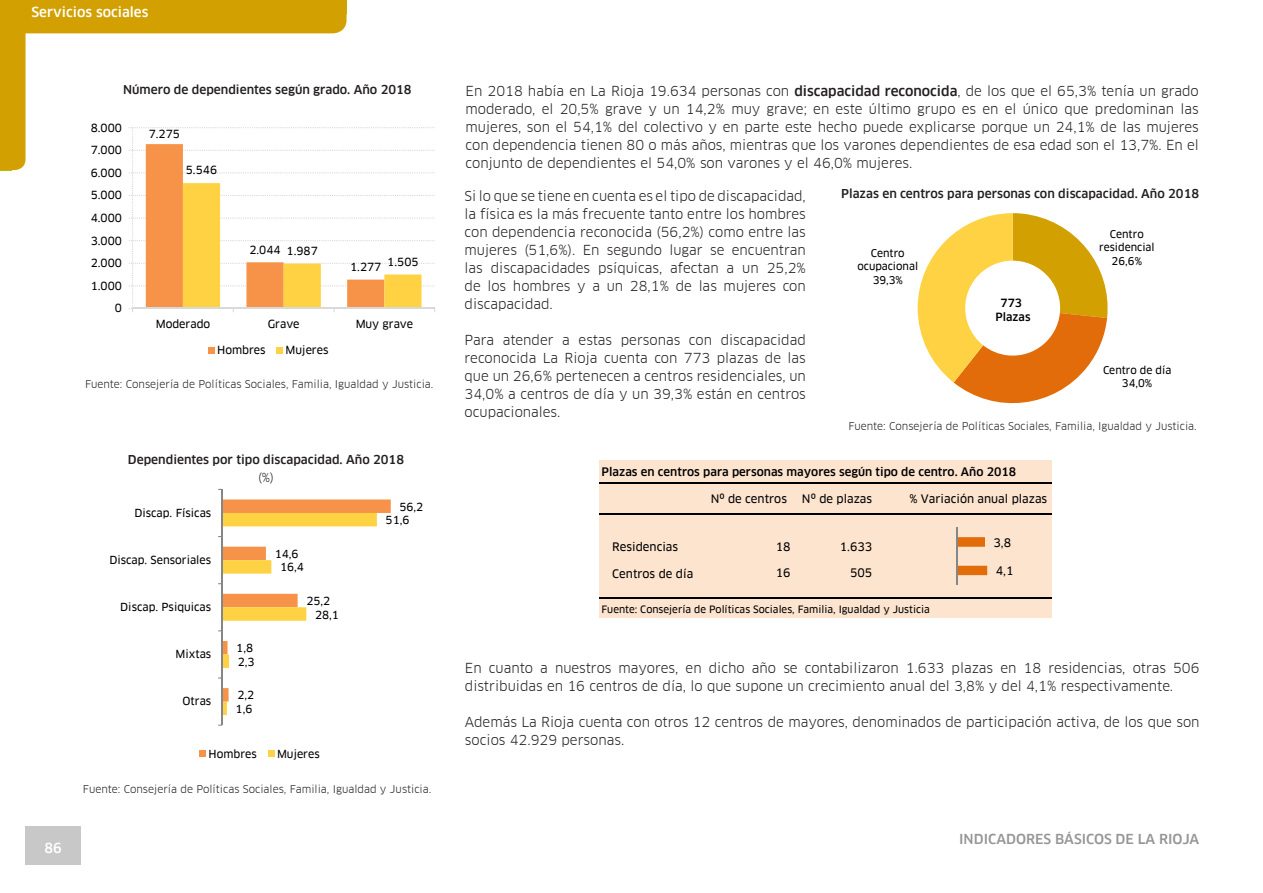
<style>
.page{position:relative;width:1263px;height:893px;background:#fff}
.page>*{position:absolute;margin:0;border:0;box-sizing:border-box;transform-origin:0 0}
.t1{font:13.5px/18px "Clan Offc Pro";color:#231f20;text-align:justify}
.t2{font:500 13.5px "Clan Offc Pro";color:#969696}
.texto_páginas_maestr{font:500 13.5px "Clan Offc Pro";color:#fff}
.titulos_graficos_sim{font:500 12px "Clan Offc Pro";color:#231f20}
.titulos_graficos_sim-2{font:12px "Clan Offc Pro";color:#231f20}
.t3{font:11.4px "Clan Offc Pro News";color:#000}
.t4{font:500 11.4px "Clan Offc Pro";color:#000}
.t5{font:500 11.1px/14.1px "Clan Offc Pro";letter-spacing:.005em;color:#000;text-align:center}
.t6{font:10.95px "Clan Offc Pro News";color:#000}
.fuentes_de_graficos{font:10.5px "Clan Offc Pro";color:#231f20}
.t7{font:10.5px/13.2px "Clan Offc Pro News";color:#000;text-align:center}
.t8{font:9.9px "Clan Offc Pro News";color:#000}
.s1{font-weight:500}
</style>
<div class="page">
<div style="left:26px;top:826px;width:55px;height:39px;background:#c8c8c8"></div>
<hr style="left:133px;top:308px;width:302px;height:1px;background:#d9d9d9">
<svg style="left:0;top:0;width:421px;height:312px"></svg>
<div style="left:208px;top:347px;width:7px;height:7px;background:#f69348"></div>
<div style="left:277px;top:347px;width:6px;height:7px;background:#ffd243"></div>
<hr style="left:221px;top:489px;width:2px;height:236px;background:#868686">
<svg style="left:218px;top:499px;width:173px;height:216px"></svg>
<svg style="left:200px;top:751px;width:6px;height:6px"></svg>
<svg style="left:268px;top:751px;width:6px;height:6px"></svg>
<svg style="left:918px;top:213px;width:190px;height:191px"></svg>
<div style="left:600px;top:460px;width:452px;height:157px;background:#fde4cf"></div>
<hr style="left:599px;top:482px;width:453px;height:2px;background:#000">
<hr style="left:599px;top:513px;width:453px;height:2px;background:#000">
<hr style="left:599px;top:597px;width:453px;height:1px;background:#000">
<svg style="left:957px;top:537px;width:30px;height:38px"></svg>
<hr style="left:956px;top:528px;width:1px;height:57px;background:#868686">
<p class="texto_páginas_maestr" style="left:32px;top:5px;width:118px">Servicios sociales</p>
<p class="titulos_graficos_sim" style="left:123px;top:83px;width:290px">Número de dependientes según grado. Año 2018</p>
<p class="t6" style="left:91px;top:121px;width:33px">8.000</p>
<p class="t6" style="left:91px;top:144px;width:33px">7.000</p>
<p class="t6" style="left:91px;top:166px;width:33px">6.000</p>
<p class="t6" style="left:91px;top:189px;width:33px">5.000</p>
<p class="t6" style="left:91px;top:212px;width:33px">4.000</p>
<p class="t6" style="left:91px;top:234px;width:33px">3.000</p>
<p class="t6" style="left:91px;top:257px;width:33px">2.000</p>
<p class="t6" style="left:91px;top:279px;width:33px">1.000</p>
<p class="t6" style="left:115px;top:302px;width:9px">0</p>
<p class="t6" style="left:149px;top:128px;width:33px">7.275</p>
<p class="t6" style="left:186px;top:164px;width:33px">5.546</p>
<p class="t6" style="left:249px;top:243px;width:33px">2.044</p>
<p class="t6" style="left:287px;top:244px;width:33px">1.987</p>
<p class="t6" style="left:350px;top:260px;width:33px">1.277</p>
<p class="t6" style="left:387px;top:255px;width:33px">1.505</p>
<p class="t6" style="left:156px;top:317px;width:56px">Moderado</p>
<p class="t6" style="left:268px;top:317px;width:33px">Grave</p>
<p class="t6" style="left:356px;top:317px;width:59px">Muy grave</p>
<p class="t6" style="left:217px;top:344px;width:50px">Hombres</p>
<p class="t6" style="left:286px;top:344px;width:44px">Mujeres</p>
<p class="fuentes_de_graficos" style="left:85px;top:378px;width:350px">Fuente: Consejería de Políticas Sociales, Familia, Igualdad y Justicia.</p>
<p class="titulos_graficos_sim" style="left:128px;top:453px;width:278px">Dependientes por tipo discapacidad. Año 2018</p>
<p class="titulos_graficos_sim-2" style="left:258px;top:471px;width:17px">(%)</p>
<p class="t6" style="left:134px;top:506px;width:78px">Discap. Físicas</p>
<p class="t6" style="left:109px;top:554px;width:103px">Discap. Sensoriales</p>
<p class="t6" style="left:120px;top:601px;width:92px">Discap. Psiquicas</p>
<p class="t6" style="left:176px;top:648px;width:37px">Mixtas</p>
<p class="t6" style="left:183px;top:695px;width:30px">Otras</p>
<p class="t6" style="left:236px;top:642px;width:18px">1,8</p>
<p class="t6" style="left:237px;top:689px;width:18px">2,2</p>
<p class="t6" style="left:238px;top:655px;width:18px">2,3</p>
<p class="t6" style="left:236px;top:702px;width:18px">1,6</p>
<p class="t6" style="left:275px;top:548px;width:25px">14,6</p>
<p class="t6" style="left:280px;top:561px;width:25px">16,4</p>
<p class="t6" style="left:306px;top:595px;width:25px">25,2</p>
<p class="t6" style="left:315px;top:608px;width:25px">28,1</p>
<p class="t6" style="left:209px;top:747px;width:50px">Hombres</p>
<p class="t6" style="left:277px;top:747px;width:44px">Mujeres</p>
<p class="t6" style="left:399px;top:500px;width:25px">56,2</p>
<p class="t6" style="left:386px;top:514px;width:25px">51,6</p>
<p class="texto_páginas_maestr" style="left:44px;top:840px;width:19px">86</p>
<p class="fuentes_de_graficos" style="left:83px;top:783px;width:350px">Fuente: Consejería de Políticas Sociales, Familia, Igualdad y Justicia.</p>
<p class="t1" style="left:466px;top:82px;width:735px">En 2018 había en La Rioja 19.634 personas con <span class="s1">discapacidad reconocida</span>, de los que el 65,3% tenía un grado moderado, el 20,5% grave y un 14,2% muy grave; en este último grupo es en el único que predominan las mujeres, son el 54,1% del colectivo y en parte este hecho puede explicarse porque un 24,1% de las mujeres con dependencia tienen 80 o más años, mientras que los varones dependientes de esa edad son el 13,7%. En el conjunto de dependientes el 54,0% son varones y el 46,0% mujeres.</p>
<p class="t1" style="left:465px;top:187px;width:343px">Si lo que se tiene en cuenta es el tipo de discapacidad, la física es la más frecuente tanto entre los hombres con dependencia reconocida (56,2%) como entre las mujeres (51,6%). En segundo lugar se encuentran las discapacidades psíquicas, afectan a un 25,2% de los hombres y a un 28,1% de las mujeres con discapacidad.</p>
<p class="t1" style="left:465px;top:331px;width:343px">Para atender a estas personas con discapacidad reconocida La Rioja cuenta con 773 plazas de las que un 26,6% pertenecen a centros residenciales, un 34,0% a centros de día y un 39,3% están en centros ocupacionales.</p>
<p class="titulos_graficos_sim" style="left:841px;top:186px;width:359px">Plazas en centros para personas con discapacidad. Año 2018</p>
<p class="t7" style="left:857px;top:247px;width:62px">Centro ocupacional<br>39,3%</p>
<p class="t5" style="left:995px;top:296px;width:37px">773<br>Plazas</p>
<p class="t7" style="left:1099px;top:228px;width:57px">Centro residencial<br>26,6%</p>
<p class="t7" style="left:1103px;top:364px;width:70px">Centro de día<br>34,0%</p>
<p class="fuentes_de_graficos" style="left:848px;top:420px;width:350px">Fuente: Consejería de Políticas Sociales, Familia, Igualdad y Justicia.</p>
<p class="t4" style="left:601px;top:465px;width:416px">Plazas en centros para personas mayores según tipo de centro. Año 2018</p>
<p class="t3" style="left:711px;top:493px;width:78px">Nº de centros</p>
<p class="t3" style="left:802px;top:493px;width:72px">Nº de plazas</p>
<p class="t3" style="left:909px;top:493px;width:139px">% Variación anual plazas</p>
<p class="t3" style="left:612px;top:540px;width:67px">Residencias</p>
<p class="t3" style="left:776px;top:540px;width:16px">18</p>
<p class="t3" style="left:840px;top:540px;width:34px">1.633</p>
<p class="t3" style="left:612px;top:567px;width:82px">Centros de día</p>
<p class="t3" style="left:776px;top:566px;width:16px">16</p>
<p class="t3" style="left:850px;top:566px;width:24px">505</p>
<p class="t8" style="left:601px;top:603px;width:330px">Fuente: Consejería de Políticas Sociales, Familia, Igualdad y Justicia</p>
<p class="t3" style="left:993px;top:536px;width:19px">3,8</p>
<p class="t3" style="left:996px;top:564px;width:19px">4,1</p>
<p class="t1" style="left:465px;top:659px;width:736px">En cuanto a nuestros mayores, en dicho año se contabilizaron 1.633 plazas en 18 residencias, otras 506 distribuidas en 16 centros de día, lo que supone un crecimiento anual del 3,8% y del 4,1% respectivamente.</p>
<p class="t1" style="left:465px;top:713px;width:736px">Además La Rioja cuenta con otros 12 centros de mayores, denominados de participación activa, de los que son socios 42.929 personas.</p>
<p class="t2" style="left:959px;top:831px;width:242px">INDICADORES BÁSICOS DE LA RIOJA</p>
</div>
